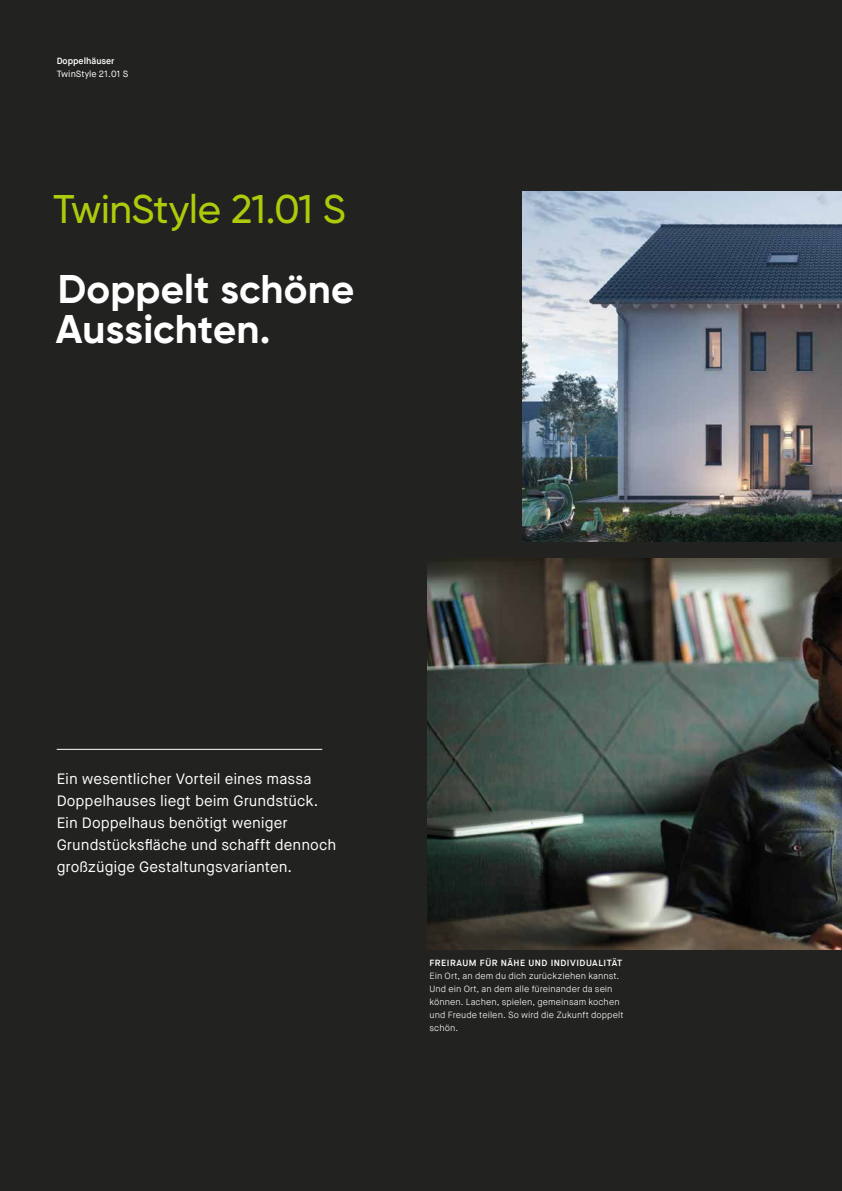
<style>
.page{position:relative;width:842px;height:1191px;background:#222220}
.page>*{position:absolute;margin:0;border:0;box-sizing:border-box;transform-origin:0 0}
.t1{font:700 40px/40px "Gilroy";letter-spacing:.005em;color:#fff}
.t2{font:500 40px "Gilroy";letter-spacing:-.015em;color:#afca0b}
.t3{font:15px/22px "Maison Neue";color:#fff}
.t4{font:300 9px/13px "Maison Neue";letter-spacing:.005em;color:#fff}
.t5{font:600 9px "Maison Neue";letter-spacing:.05em;color:#fff}
.t6{font:9px "Maison Neue";color:#fff}
.t7{font:600 9px "Maison Neue";color:#fff}
</style>
<div class="page">
<hr style="left:57px;top:749px;width:265px;height:1px;background:#fff">
<img style="left:523px;top:191px;width:319px;height:350px">
<img style="left:428px;top:558px;width:414px;height:391px">
<p class="t7" style="left:57px;top:55px;width:59px">Doppelhäuser</p>
<p class="t6" style="left:57px;top:68px;width:73px">TwinStyle 21.01 S</p>
<h1 class="t2" style="left:53px;top:184px;width:294px">TwinStyle 21.01 S</h1>
<h1 class="t1" style="left:56px;top:269px;width:300px">Doppelt schöne<br>Aussichten.</h1>
<p class="t3" style="left:57px;top:768px;width:281px">Ein wesentlicher Vorteil eines massa Doppelhauses liegt beim Grundstück.<br>Ein Doppelhaus benötigt weniger Grundstücksfläche und schafft dennoch großzügige Gestaltungsvarianten.</p>
<p class="t5" style="left:429px;top:957px;width:194px">FREIRAUM FÜR NÄHE UND INDIVIDUALITÄT</p>
<p class="t4" style="left:429px;top:969px;width:196px">Ein Ort, an dem du dich zurückziehen kannst.<br>Und ein Ort, an dem alle füreinander da sein können. Lachen, spielen, gemeinsam kochen und Freude teilen. So wird die Zukunft doppelt schön.</p>
</div>
